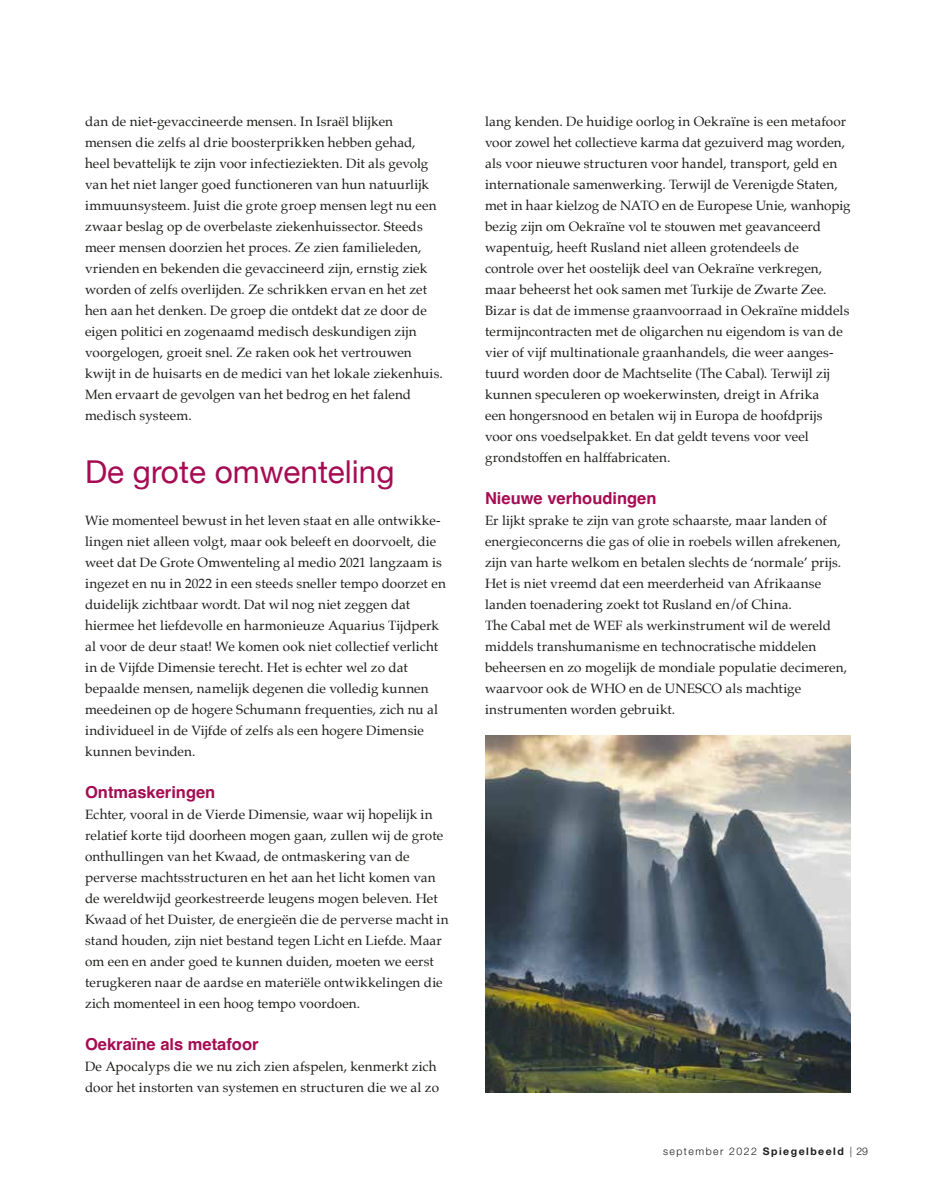
<style>
.page{position:relative;width:936px;height:1191px;background:#fff}
.page>*{position:absolute;margin:0;border:0;box-sizing:border-box;transform-origin:0 0}
.t1{font:31.5px "Helvetica Neue";color:#a60c53}
.t2{font:700 16.5px "Helvetica";color:#a60c53}
.t3{font:13.5px/21px "Palatino";letter-spacing:.005em;color:#1d1d1b}
.t4{font:300 10.5px "Helvetica Neue LT";letter-spacing:.14em;color:#1d1d1b}
.s1{font-weight:700}
</style>
<div class="page">
<img style="left:485px;top:735px;width:365px;height:357px">
<p class="t3" style="left:85px;top:111px;width:359px">dan de niet-gevaccineerde mensen. In Israël blijken mensen die zelfs al drie boosterprikken hebben gehad, heel bevattelijk te zijn voor infectieziekten. Dit als gevolg van het niet langer goed functioneren van hun natuurlijk immuunsysteem. Juist die grote groep mensen legt nu een zwaar beslag op de overbelaste ziekenhuissector. Steeds meer mensen doorzien het proces. Ze zien familieleden, vrienden en bekenden die gevaccineerd zijn, ernstig ziek worden of zelfs overlijden. Ze schrikken ervan en het zet hen aan het denken. De groep die ontdekt dat ze door de eigen politici en zogenaamd medisch deskundigen zijn voorgelogen, groeit snel. Ze raken ook het vertrouwen kwijt in de huisarts en de medici van het lokale ziekenhuis.<br>Men ervaart de gevolgen van het bedrog en het falend medisch systeem.</p>
<h1 class="t1" style="left:85px;top:449px;width:311px">De grote omwenteling</h1>
<p class="t3" style="left:85px;top:510px;width:362px">Wie momenteel bewust in het leven staat en alle ontwikke&shy;lingen niet alleen volgt, maar ook beleeft en doorvoelt, die weet dat De Grote Omwenteling al medio 2021 langzaam is ingezet en nu in 2022 in een steeds sneller tempo doorzet en duidelijk zichtbaar wordt. Dat wil nog niet zeggen dat hiermee het liefdevolle en harmonieuze Aquarius Tijdperk al voor de deur staat! We komen ook niet collectief verlicht in de Vijfde Dimensie terecht. Het is echter wel zo dat bepaalde mensen, namelijk degenen die volledig kunnen meedeinen op de hogere Schumann frequenties, zich nu al individueel in de Vijfde of zelfs als een hogere Dimensie kunnen bevinden.</p>
<p class="t2" style="left:85px;top:782px;width:132px">Ontmaskeringen</p>
<p class="t3" style="left:85px;top:804px;width:365px">Echter, vooral in de Vierde Dimensie, waar wij hopelijk in relatief korte tijd doorheen mogen gaan, zullen wij de grote onthullingen van het Kwaad, de ontmaskering van de perverse machtsstructuren en het aan het licht komen van de wereldwijd georkestreerde leugens mogen beleven. Het Kwaad of het Duister, de energieën die de perverse macht in stand houden, zijn niet bestand tegen Licht en Liefde. Maar om een en ander goed te kunnen duiden, moeten we eerst terugkeren naar de aardse en materiële ontwikkelingen die zich momenteel in een hoog tempo voordoen.</p>
<p class="t2" style="left:85px;top:1034px;width:175px">Oekraïne als metafoor</p>
<p class="t3" style="left:85px;top:1056px;width:355px">De Apocalyps die we nu zich zien afspelen, kenmerkt zich door het instorten van systemen en structuren die we al zo</p>
<p class="t3" style="left:485px;top:111px;width:367px">lang kenden. De huidige oorlog in Oekraïne is een metafoor voor zowel het collectieve karma dat gezuiverd mag worden, als voor nieuwe structuren voor handel, transport, geld en internationale samenwerking. Terwijl de Verenigde Staten, met in haar kielzog de NATO en de Europese Unie, wanhopig bezig zijn om Oekraïne vol te stouwen met geavanceerd wapentuig, heeft Rusland niet alleen grotendeels de controle over het oostelijk deel van Oekraïne verkregen, maar beheerst het ook samen met Turkije de Zwarte Zee.<br>Bizar is dat de immense graanvoorraad in Oekraïne middels termijncontracten met de oligarchen nu eigendom is van de vier of vijf multinationale graanhandels, die weer aanges&shy;tuurd worden door de Machtselite (The Cabal). Terwijl zij kunnen speculeren op woekerwinsten, dreigt in Afrika<br>een hongersnood en betalen wij in Europa de hoofdprijs voor ons voedselpakket. En dat geldt tevens voor veel grondstoffen en halffabricaten.</p>
<p class="t2" style="left:485px;top:488px;width:173px">Nieuwe verhoudingen</p>
<p class="t3" style="left:485px;top:510px;width:364px">Er lijkt sprake te zijn van grote schaarste, maar landen of energieconcerns die gas of olie in roebels willen afrekenen, zijn van harte welkom en betalen slechts de ‘normale’ prijs.<br>Het is niet vreemd dat een meerderheid van Afrikaanse landen toenadering zoekt tot Rusland en/of China.<br>The Cabal met de WEF als werkinstrument wil de wereld middels transhumanisme en technocratische middelen beheersen en zo mogelijk de mondiale populatie decimeren, waarvoor ook de WHO en de UNESCO als machtige instrumenten worden gebruikt.</p>
<p class="t4" style="left:663px;top:1145px;width:206px">september 2022 <span class="s1">Spiegelbeeld</span> | 29</p>
</div>
